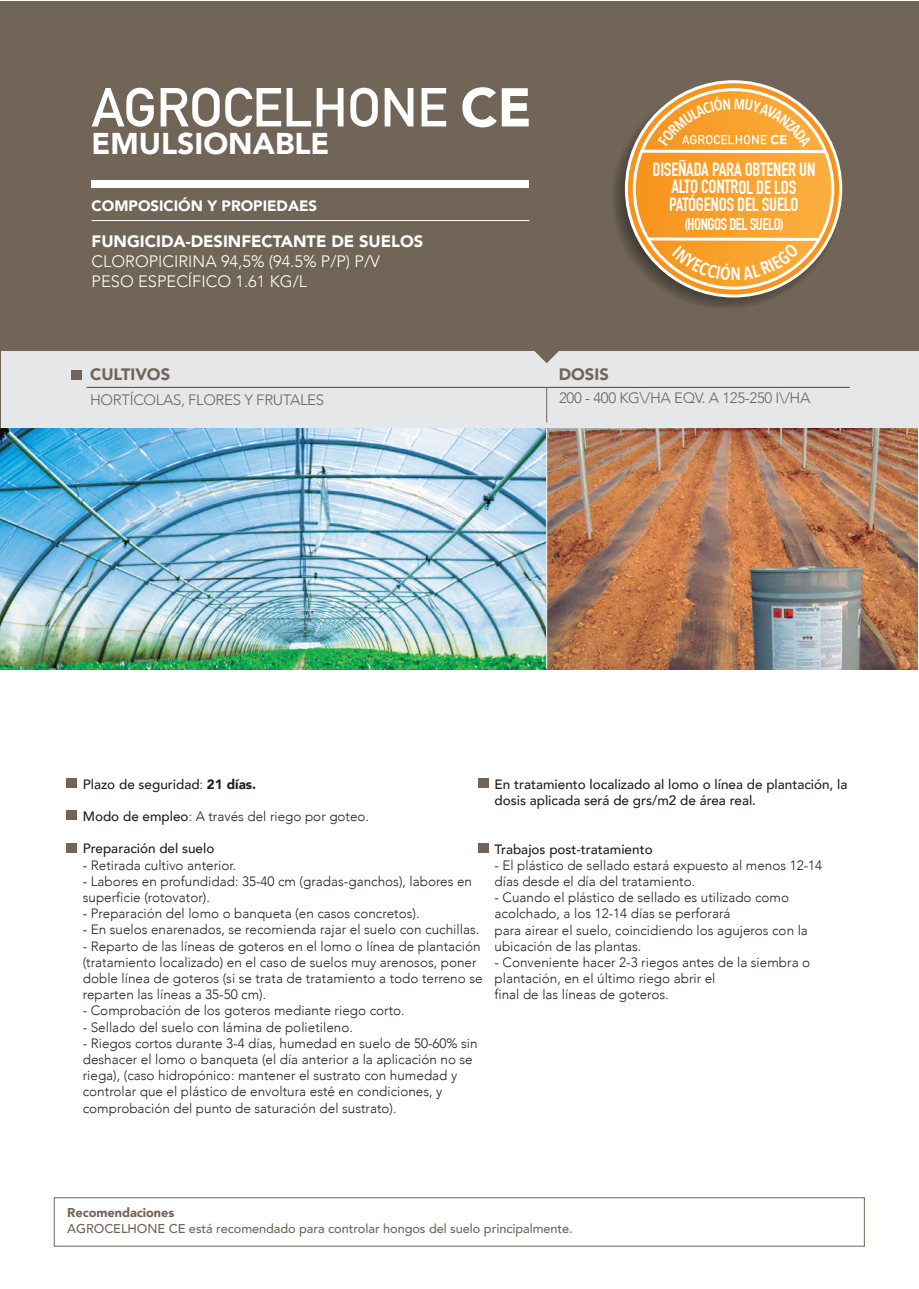
<style>
.page{position:relative;width:919px;height:1289px;background:#fff}
.page>*{position:absolute;margin:0;border:0;box-sizing:border-box;transform-origin:0 0}
.t1{font:700 54px "DIN Alternate";color:#fff}
.t2{font:900 30px "Avenir";color:#fff}
.t3{font:700 18.75px/17.4px "DIN Condensed";letter-spacing:-.01em;color:#fff;text-align:center}
.t4{font:300 16.5px/19.8px "Avenir";color:#fff}
.t5{font:900 16.5px "Avenir";color:#fff}
.t6{font:700 16.5px "DIN Condensed";letter-spacing:-.03em;color:#fff}
.t7{font:900 16.5px "Avenir";color:#716557}
.t8{font:300 15px "Avenir";letter-spacing:-.02em;color:#716557}
.t9{font:900 15px "Avenir";color:#fff}
.t10{font:300 13.5px/16.2px "Avenir";color:#231f20}
.t11{font:500 13.5px/16.2px "Avenir";color:#231f20}
.t12{font:500 12.75px "Avenir";letter-spacing:-.005em;color:#716557}
.t13{font:900 12.75px "Avenir";letter-spacing:-.005em;color:#716557}
.s1{font-family:"Avenir";font-weight:900}
.s2{font-weight:300}
.s3{font-weight:900}
.s4{font-weight:500}
</style>
<div class="page">
<div style="left:0;top:1px;width:918px;height:427px;background:#716557"></div>
<div style="left:54px;top:1197px;width:810px;height:49px;border:1px solid #716557"></div>
<div style="left:1px;top:351px;width:917px;height:77px;background:#e6e7e9"></div>
<div style="left:71px;top:370px;width:11px;height:10px;background:#716557"></div>
<hr style="left:87px;top:387px;width:762px;height:1px;background:#594a41">
<hr style="left:92px;top:220px;width:437px;height:1px;background:#fff">
<div style="left:92px;top:181px;width:437px;height:7px;background:#fff"></div>
<svg style="left:534px;top:351px;width:25px;height:12px"></svg>
<hr style="left:546px;top:387px;width:1px;height:35px;background:#716557">
<img style="left:0;top:428px;width:546px;height:241px">
<img style="left:546px;top:428px;width:371px;height:241px">
<hr style="left:546px;top:429px;width:1px;height:240px;background:#fff">
<div style="left:66px;top:778px;width:11px;height:10px;background:#716557"></div>
<div style="left:478px;top:777px;width:10px;height:10px;background:#716557"></div>
<div style="left:66px;top:810px;width:11px;height:10px;background:#716557"></div>
<div style="left:66px;top:842px;width:11px;height:10px;background:#716557"></div>
<div style="left:478px;top:843px;width:10px;height:9px;background:#716557"></div>
<svg style="left:613px;top:86px;width:227px;height:222px"></svg>
<svg style="left:626px;top:82px;width:214px;height:214px;background:#f9b86b"></svg>
<svg style="left:634px;top:90px;width:198px;height:198px;background:#e8a245"></svg>
<h1 class="t1" style="left:92px;top:76px;width:441px">AGROCELHONE <span class="s1">CE</span></h1>
<h2 class="t2" style="left:92px;top:124px;width:239px">EMULSIONABLE</h2>
<p class="t9" style="left:92px;top:196px;width:227px">COMPOSICIÓN Y PROPIEDAES</p>
<p class="t5" style="left:92px;top:230px;width:333px">FUNGICIDA-DESINFECTANTE DE SUELOS</p>
<p class="t4" style="left:92px;top:252px;width:290px">CLOROPICIRINA 94,5% (94.5% P/P) P/V<br>PESO ESPECÍFICO 1.61 KG/L</p>
<h3 class="t3" style="left:652px;top:163px;width:164px">DISEÑADA PARA OBTENER UN<br>ALTO CONTROL DE LOS<br>PATÓGENOS DEL SUELO</h3>
<p class="t6" style="left:684px;top:218px;width:101px">(HONGOS DEL SUELO)</p>
<p class="t7" style="left:90px;top:363px;width:82px">CULTIVOS</p>
<p class="t7" style="left:558px;top:363px;width:52px">DOSIS</p>
<p class="t8" style="left:90px;top:390px;width:235px">HORTÍCOLAS, FLORES Y FRUTALES</p>
<p class="t8" style="left:559px;top:388px;width:253px">200 - 400 KG\/HA EQV. A 125-250 I\/HA</p>
<p class="t11" style="left:83px;top:776px;width:175px">Plazo de seguridad<span class="s2">:</span> <span class="s3">21 días.</span></p>
<p class="t10" style="left:83px;top:808px;width:288px"><span class="s4">Modo de empleo</span>: A través del riego por goteo.</p>
<p class="t11" style="left:83px;top:841px;width:133px">Preparación del suelo</p>
<p class="t10" style="left:83px;top:857px;width:155px">- Retirada cultivo anterior.</p>
<p class="t10" style="left:83px;top:873px;width:391px">- Labores en profundidad: 35-40 cm (gradas-ganchos), labores en superficie (rotovator).</p>
<p class="t10" style="left:83px;top:905px;width:338px">- Preparación del lomo o banqueta (en casos concretos).</p>
<p class="t10" style="left:83px;top:922px;width:398px">- En suelos enarenados, se recomienda rajar el suelo con cuchillas.</p>
<p class="t10" style="left:83px;top:938px;width:401px">- Reparto de las líneas de goteros en el lomo o línea de plantación (tratamiento localizado) en el caso de suelos muy arenosos, poner doble línea de goteros (si se trata de tratamiento a todo terreno se reparten las líneas a 35-50 cm).</p>
<p class="t10" style="left:83px;top:1003px;width:323px">- Comprobación de los goteros mediante riego corto.</p>
<p class="t10" style="left:83px;top:1019px;width:271px">- Sellado del suelo con lámina de polietileno.</p>
<p class="t10" style="left:83px;top:1035px;width:396px">- Riegos cortos durante 3-4 días, humedad en suelo de 50-60% sin deshacer el lomo o banqueta (el día anterior a la aplicación no se riega), (caso hidropónico: mantener el sustrato con humedad y controlar que el plástico de envoltura esté en condiciones, y comprobación del punto de saturación del sustrato).</p>
<p class="t11" style="left:494px;top:776px;width:354px">En tratamiento localizado al lomo o línea de plantación, la dosis aplicada será de grs/m2 de área real.</p>
<p class="t11" style="left:494px;top:841px;width:160px">Trabajos post-tratamiento</p>
<p class="t10" style="left:494px;top:857px;width:329px">- El plástico de sellado estará expuesto al menos 12-14 días desde el día del tratamiento.</p>
<p class="t10" style="left:494px;top:889px;width:315px">- Cuando el plástico de sellado es utilizado como acolchado, a los 12-14 días se perforará<br>para airear el suelo, coincidiendo los agujeros con la ubicación de las plantas.</p>
<p class="t10" style="left:494px;top:954px;width:317px">- Conveniente hacer 2-3 riegos antes de la siembra o plantación, en el último riego abrir el<br>final de las líneas de goteros.</p>
<p class="t13" style="left:67px;top:1204px;width:108px">Recomendaciones</p>
<p class="t12" style="left:67px;top:1219px;width:507px">AGROCELHONE CE está recomendado para controlar hongos del suelo principalmente.</p>
</div>
